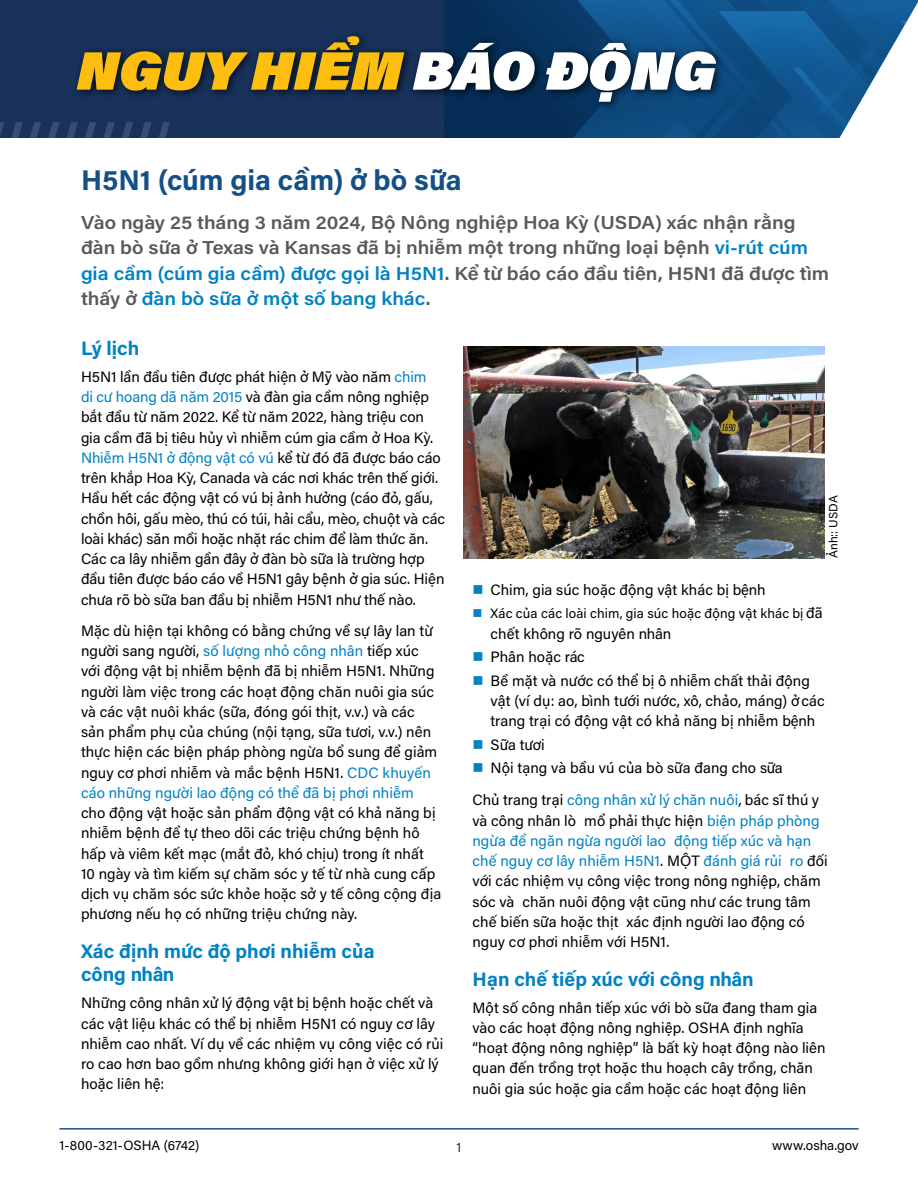
<style>
.page{position:relative;width:918px;height:1188px;background:#fff}
.page>*{position:absolute;margin:0;border:0;box-sizing:border-box;transform-origin:0 0}
.t1{font:108px "Acumin Pro";color:#fff;scale:.8 1}
.t2{font:italic 900 54px "Acumin Pro";color:#febe10;scale:1.04 1}
.Title_of_FactSheet{font:700 28.5px "Acumin Pro";color:#145086}
.Subhead{font:700 19.5px/23.4px "Acumin Pro";color:#0082c4}
.Highlighted_Paragraph_Text{font:600 18.75px/25.5px "Acumin Pro";letter-spacing:-.005em;color:#58595b;scale:1.07 1}
.Bodytext{font:15px/20.2px "Acumin Pro";color:#000}
.t3{font:13.5px "Acumin Pro";letter-spacing:.005em;color:#000}
.t4{font:13.5px "Acumin Variable Concept";color:#000}
.Photo_Credit{font:12px "Acumin Pro";letter-spacing:-.005em;color:#000}
.s1{color:#fff}
.s2{color:#0082c4}
.s3{font-size:15px}
</style>
<div class="page">
<hr style="left:59px;top:1128px;width:800px;height:2px;background:#145086">
<div style="left:0;top:0;width:918px;height:138px;background:#18325b"></div>
<div style="left:71px;top:30px;width:655px;height:82px;background:#000;opacity:.75"></div>
<svg style="left:444px;top:0;width:474px;height:138px;background:#1f507a"></svg>
<img style="left:463px;top:346px;width:361px;height:212px">
<p class="t2" style="left:77px;top:32px;width:616px">NGUY HIỂM <span class="s1">BÁO ĐỘNG</span></p>
<h1 class="t1" style="left:-12px;top:86px;width:234px">/////////</h1>
<h1 class="Title_of_FactSheet" style="left:81px;top:160px;width:382px">H5N1 (cúm gia cầm) ở bò sữa</h1>
<p class="Highlighted_Paragraph_Text" style="left:81px;top:209px;width:701px">Vào ngày 25 tháng 3 năm 2024, Bộ Nông nghiệp Hoa Kỳ (USDA) xác nhận rằng đàn bò sữa ở Texas và Kansas đã bị nhiễm một trong những loại bệnh <span class="s2">vi-rút cúm gia cầm (cúm gia cầm) được gọi là H5N1</span>. Kể từ báo cáo đầu tiên, H5N1 đã được tìm thấy ở <span class="s2">đàn bò sữa ở một số bang khác</span>.</p>
<h2 class="Subhead" style="left:81px;top:336px;width:60px">Lý lịch</h2>
<p class="Bodytext" style="left:81px;top:366px;width:366px">H5N1 lần đầu tiên được phát hiện ở Mỹ vào năm <span class="s2">chim<br>di cư hoang dã năm 2015</span> và đàn gia cầm nông nghiệp bắt đầu từ năm 2022. Kể từ năm 2022, hàng triệu con gia cầm đã bị tiêu hủy vì nhiễm cúm gia cầm ở Hoa Kỳ.<br><span class="s2">Nhiễm H5N1 ở động vật có vú</span> kể từ đó đã được báo cáo trên khắp Hoa Kỳ, Canada và các nơi khác trên thế giới.<br>Hầu hết các động vật có vú bị ảnh hưởng (cáo đỏ, gấu, chồn hôi, gấu mèo, thú có túi, hải cẩu, mèo, chuột và các loài khác) săn mồi hoặc nhặt rác chim để làm thức ăn.<br>Các ca lây nhiễm gần đây ở đàn bò sữa là trường hợp đầu tiên được báo cáo về H5N1 gây bệnh ở gia súc. Hiện chưa rõ bò sữa ban đầu bị nhiễm H5N1 như thế nào.</p>
<p class="Bodytext" style="left:81px;top:620px;width:362px">Mặc dù hiện tại không có bằng chứng về sự lây lan từ người sang người, <span class="s2">số lượng nhỏ công nhân</span> tiếp xúc với động vật bị nhiễm bệnh đã bị nhiễm H5N1. Những người làm việc trong các hoạt động chăn nuôi gia súc và các vật nuôi khác (sữa, đóng gói thịt, v.v.) và các sản phẩm phụ của chúng (nội tạng, sữa tươi, v.v.) nên thực hiện các biện pháp phòng ngừa bổ sung để giảm nguy cơ phơi nhiễm và mắc bệnh H5N1. <span class="s2">CDC khuyến cáo những người lao động có thể đã bị phơi nhiễm </span>cho động vật hoặc sản phẩm động vật có khả năng bị nhiễm bệnh để tự theo dõi các triệu chứng bệnh hô hấp và viêm kết mạc (mắt đỏ, khó chịu) trong ít nhất 10 ngày và tìm kiếm sự chăm sóc y tế từ nhà cung cấp dịch vụ chăm sóc sức khỏe hoặc sở y tế công cộng địa phương nếu họ có những triệu chứng này.</p>
<h2 class="Subhead" style="left:81px;top:939px;width:295px">Xác định mức độ phơi nhiễm của công nhân</h2>
<p class="Bodytext" style="left:81px;top:992px;width:364px">Những công nhân xử lý động vật bị bệnh hoặc chết và các vật liệu khác có thể bị nhiễm H5N1 có nguy cơ lây nhiễm cao nhất. Ví dụ về các nhiệm vụ công việc có rủi ro cao hơn bao gồm nhưng không giới hạn ở việc xử lý hoặc liên hệ:</p>
<p class="Photo_Credit" style="left:825px;top:558px;width:64px;rotate:-90deg">Ảnh:: USDA</p>
<p class="Bodytext" style="left:490px;top:579px;width:277px">Chim, gia súc hoặc động vật khác bị bệnh</p>
<p class="t3" style="left:490px;top:604px;width:334px">Xác của các loài chim, gia súc hoặc động vật khác bị <span class="s3">đã</span></p>
<p class="Bodytext" style="left:490px;top:623px;width:182px">chết không rõ nguyên nhân</p>
<p class="Bodytext" style="left:490px;top:646px;width:96px">Phân hoặc rác</p>
<p class="Bodytext" style="left:490px;top:670px;width:336px">Bề mặt và nước có thể bị ô nhiễm chất thải động vật (ví dụ: ao, bình tưới nước, xô, chảo, máng) ở các trang trại có động vật có khả năng bị nhiễm bệnh</p>
<p class="Bodytext" style="left:490px;top:734px;width:56px">Sữa tươi</p>
<p class="Bodytext" style="left:490px;top:757px;width:294px">Nội tạng và bầu vú của bò sữa đang cho sữa</p>
<p class="Bodytext" style="left:472px;top:789px;width:357px">Chủ trang trại <span class="s2">công nhân xử lý chăn nuôi</span>, bác sĩ thú y và công nhân lò mổ phải thực hiện <span class="s2">biện pháp phòng ngừa để ngăn ngừa người lao động tiếp xúc và hạn chế nguy cơ lây nhiễm H5N1</span>. MỘT <span class="s2">đánh giá rủi ro</span> đối với các nhiệm vụ công việc trong nông nghiệp, chăm sóc và chăn nuôi động vật cũng như các trung tâm chế biến sữa hoặc thịt xác định người lao động có nguy cơ phơi nhiễm với H5N1.</p>
<h2 class="Subhead" style="left:472px;top:966px;width:283px">Hạn chế tiếp xúc với công nhân</h2>
<p class="Bodytext" style="left:472px;top:997px;width:355px">Một số công nhân tiếp xúc với bò sữa đang tham gia vào các hoạt động nông nghiệp. OSHA định nghĩa “hoạt động nông nghiệp” là bất kỳ hoạt động nào liên quan đến trồng trọt hoặc thu hoạch cây trồng, chăn nuôi gia súc hoặc gia cầm hoặc các hoạt động liên</p>
<p class="t4" style="left:59px;top:1136px;width:142px">1-800-321-OSHA (6742)</p>
<p class="t4" style="left:457px;top:1138px;width:6px">1</p>
<p class="t4" style="left:772px;top:1136px;width:88px">www.osha.gov</p>
</div>
